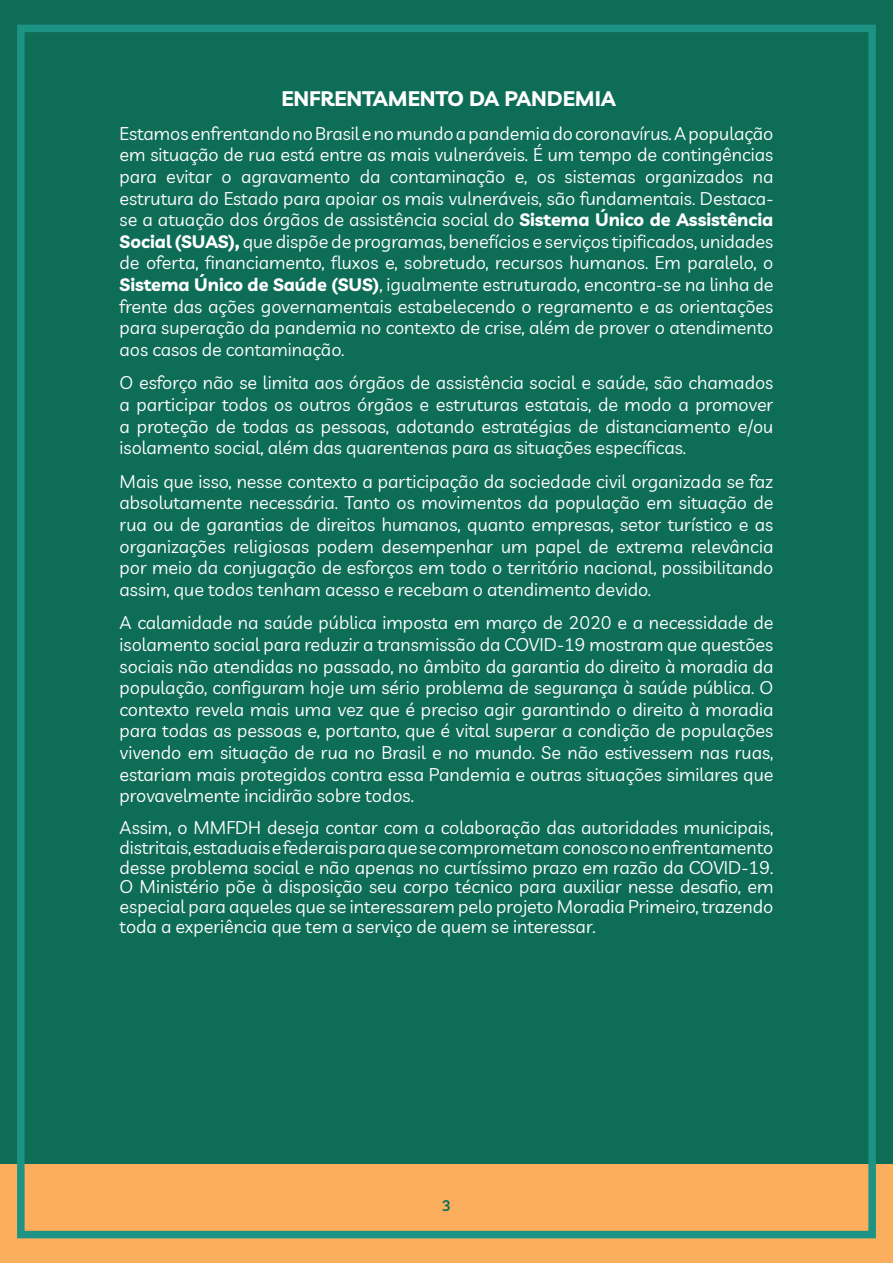
<style>
.page{position:relative;width:893px;height:1263px;background:#fff}
.page>*{position:absolute;margin:0;border:0;box-sizing:border-box;transform-origin:0 0}
.t1{font:700 21px "Livvic";color:#fff}
.t2{font:18px/21.6px "Livvic";color:#fff;text-align:justify}
.t3{font:600 15px "Livvic";color:#0e6d57}
.s1{font-weight:700}
</style>
<div class="page">
<div style="left:0;top:1px;width:893px;height:1262px;background:#0e6d57"></div>
<div style="left:0;top:1164px;width:893px;height:99px;background:#faae5e"></div>
<div style="left:17px;top:25px;width:859px;height:1213px;border:8px solid #1d9385"></div>
<p class="t1" style="left:281px;top:82px;width:336px">ENFRENTAMENTO DA PANDEMIA</p>
<p class="t2" style="left:120px;top:121px;width:655px">Estamos enfrentando no Brasil e no mundo a pandemia do coronavírus. A população em situação de rua está entre as mais vulneráveis. É um tempo de contingências para evitar o agravamento da contaminação e, os sistemas organizados na estrutura do Estado para apoiar os mais vulneráveis, são fundamentais. Destaca&shy;se a atuação dos órgãos de assistência social do <span class="s1">Sistema Único de Assistência Social (SUAS),</span> que dispõe de programas, benefícios e serviços tipificados, unidades de oferta, financiamento, fluxos e, sobretudo, recursos humanos. Em paralelo, o <span class="s1">Sistema Único de Saúde (SUS)</span>, igualmente estruturado, encontra-se na linha de frente das ações governamentais estabelecendo o regramento e as orientações para superação da pandemia no contexto de crise, além de prover o atendimento aos casos de contaminação.</p>
<p class="t2" style="left:120px;top:371px;width:655px">O esforço não se limita aos órgãos de assistência social e saúde, são chamados a participar todos os outros órgãos e estruturas estatais, de modo a promover a proteção de todas as pessoas, adotando estratégias de distanciamento e/ou isolamento social, além das quarentenas para as situações específicas.</p>
<p class="t2" style="left:120px;top:469px;width:655px">Mais que isso, nesse contexto a participação da sociedade civil organizada se faz absolutamente necessária. Tanto os movimentos da população em situação de rua ou de garantias de direitos humanos, quanto empresas, setor turístico e as organizações religiosas podem desempenhar um papel de extrema relevância por meio da conjugação de esforços em todo o território nacional, possibilitando assim, que todos tenham acesso e recebam o atendimento devido.</p>
<p class="t2" style="left:120px;top:611px;width:655px">A calamidade na saúde pública imposta em março de 2020 e a necessidade de isolamento social para reduzir a transmissão da COVID-19 mostram que questões sociais não atendidas no passado, no âmbito da garantia do direito à moradia da população, configuram hoje um sério problema de segurança à saúde pública. O contexto revela mais uma vez que é preciso agir garantindo o direito à moradia para todas as pessoas e, portanto, que é vital superar a condição de populações vivendo em situação de rua no Brasil e no mundo. Se não estivessem nas ruas, estariam mais protegidos contra essa Pandemia e outras situações similares que provavelmente incidirão sobre todos.</p>
<p class="t2" style="left:120px;top:817px;width:655px;line-height:19.8px">Assim, o MMFDH deseja contar com a colaboração das autoridades municipais, distritais, estaduais e federais para que se comprometam conosco no enfrentamento desse problema social e não apenas no curtíssimo prazo em razão da COVID-19.<br>O Ministério põe à disposição seu corpo técnico para auxiliar nesse desafio, em especial para aqueles que se interessarem pelo projeto Moradia Primeiro, trazendo toda a experiência que tem a serviço de quem se interessar.</p>
<p class="t3" style="left:442px;top:1194px;width:10px">3</p>
</div>
